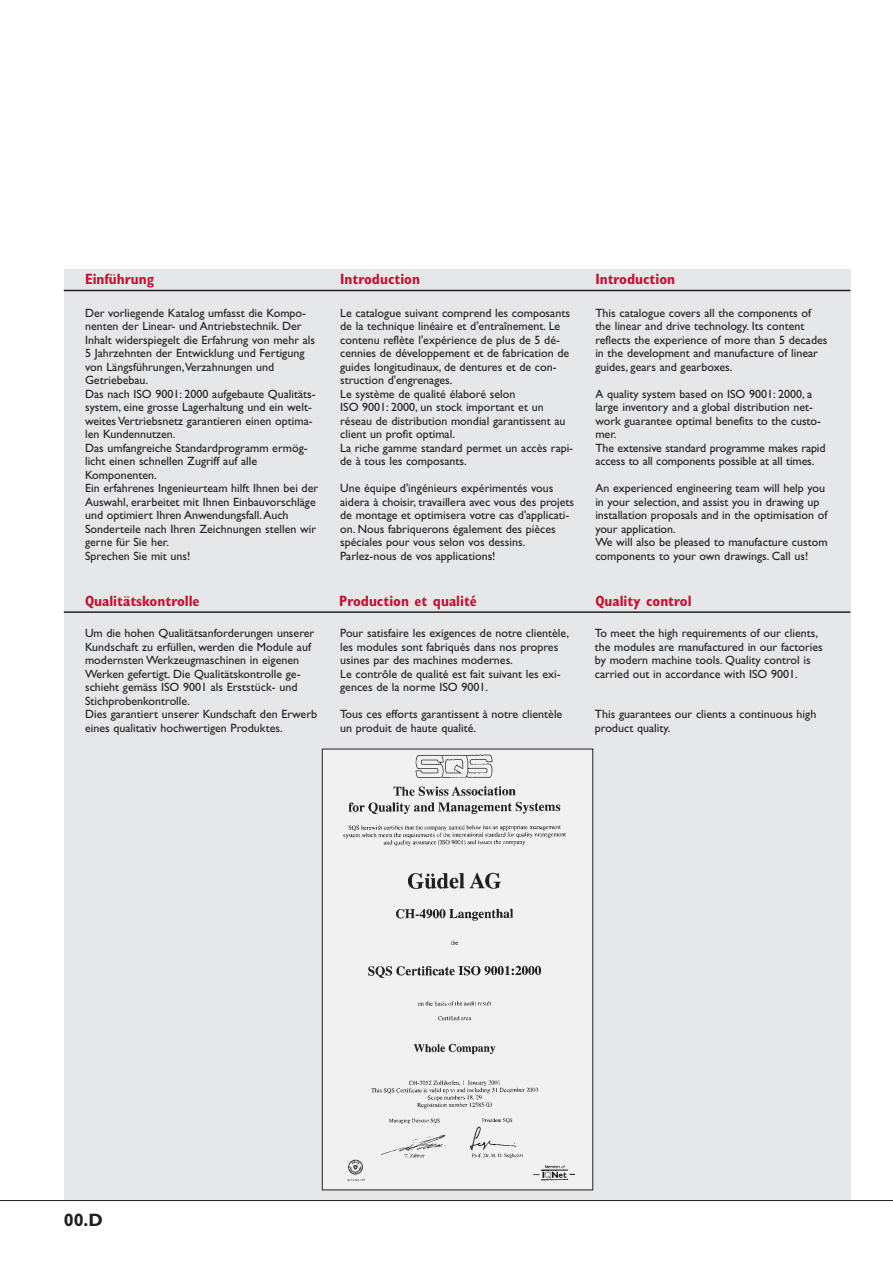
<style>
.page{position:relative;width:893px;height:1263px;background:#fff}
.page>*{position:absolute;margin:0;border:0;box-sizing:border-box;transform-origin:0 0}
.t1{font:700 18px "Gill Sans";color:#231f20}
.t2{font:700 condensed 15px "Gill Sans";color:#c41130}
.t3{font:12px/13.5px "Gill Sans";color:#231f20}
</style>
<div class="page">
<div style="left:64px;top:269px;width:786px;height:931px;background:#e6e7e8"></div>
<hr style="left:0;top:1200px;width:892px;height:1px;background:#231f20">
<div style="left:323px;top:749px;width:269px;height:440px;background:#f1f1f2"></div>
<img style="left:343px;top:754px;width:232px;height:428px">
<div style="left:322px;top:749px;width:271px;height:441px;border:1px solid #231f20"></div>
<hr style="left:64px;top:611px;width:786px;height:2px;background:#231f20">
<hr style="left:64px;top:290px;width:786px;height:1px;background:#231f20">
<p class="t2" style="left:85px;top:274px;width:71px">Einführung</p>
<p class="t2" style="left:340px;top:274px;width:81px">Introduction</p>
<p class="t2" style="left:595px;top:274px;width:81px">Introduction</p>
<p class="t3" style="left:85px;top:307px;width:235px">Der vorliegende Katalog umfasst die Kompo&shy;nenten der Linear- und Antriebstechnik. Der Inhalt widerspiegelt die Erfahrung von mehr als 5 Jahrzehnten der Entwicklung und Fertigung von Längsführungen,Verzahnungen und Getriebebau.<br>Das nach ISO 9001: 2000 aufgebaute Qualitäts&shy;system, eine grosse Lagerhaltung und ein welt&shy;weites Vertriebsnetz garantieren einen optima&shy;len Kundennutzen.<br>Das umfangreiche Standardprogramm ermög&shy;licht einen schnellen Zugriff auf alle Komponenten.<br>Ein erfahrenes Ingenieurteam hilft Ihnen bei der Auswahl, erarbeitet mit Ihnen Einbauvorschläge und optimiert Ihren Anwendungsfall.Auch Sonderteile nach Ihren Zeichnungen stellen wir gerne für Sie her.<br>Sprechen Sie mit uns!</p>
<p class="t3" style="left:340px;top:307px;width:234px">Le catalogue suivant comprend les composants de la technique linéaire et d'entraînement. Le contenu reflète l'expérience de plus de 5 dé&shy;cennies de développement et de fabrication de guides longitudinaux, de dentures et de con&shy;struction d'engrenages.<br>Le système de qualité élaboré selon<br>ISO 9001: 2000, un stock important et un réseau de distribution mondial garantissent au client un profit optimal.<br>La riche gamme standard permet un accès rapi&shy;de à tous les composants.</p>
<p class="t3" style="left:340px;top:483px;width:235px">Une équipe d'ingénieurs expérimentés vous aidera à choisir, travaillera avec vous des projets de montage et optimisera votre cas d'applicati&shy;on. Nous fabriquerons également des pièces spéciales pour vous selon vos dessins.<br>Parlez-nous de vos applications!</p>
<p class="t3" style="left:595px;top:307px;width:234px">This catalogue covers all the components of the linear and drive technology. Its content reflects the experience of more than 5 decades in the development and manufacture of linear guides, gears and gearboxes.</p>
<p class="t3" style="left:595px;top:388px;width:232px">A quality system based on ISO 9001: 2000, a large inventory and a global distribution net&shy;work guarantee optimal benefits to the custo&shy;mer.<br>The extensive standard programme makes rapid access to all components possible at all times.</p>
<p class="t3" style="left:595px;top:483px;width:234px">An experienced engineering team will help you in your selection, and assist you in drawing up installation proposals and in the optimisation of your application.<br>We will also be pleased to manufacture custom components to your own drawings. Call us!</p>
<p class="t2" style="left:85px;top:596px;width:116px">Qualitätskontrolle</p>
<p class="t2" style="left:339px;top:596px;width:139px">Production et qualité</p>
<p class="t2" style="left:595px;top:596px;width:98px">Quality control</p>
<p class="t3" style="left:85px;top:628px;width:234px">Um die hohen Qualitätsanforderungen unserer Kundschaft zu erfüllen, werden die Module auf modernsten Werkzeugmaschinen in eigenen Werken gefertigt. Die Qualitätskontrolle ge&shy;schieht gemäss ISO 9001 als Erststück- und Stichprobenkontrolle.<br>Dies garantiert unserer Kundschaft den Erwerb eines qualitativ hochwertigen Produktes.</p>
<p class="t3" style="left:340px;top:628px;width:231px">Pour satisfaire les exigences de notre clientèle, les modules sont fabriqués dans nos propres usines par des machines modernes.<br>Le contrôle de qualité est fait suivant les exi&shy;gences de la norme ISO 9001.</p>
<p class="t3" style="left:595px;top:628px;width:229px">To meet the high requirements of our clients, the modules are manufactured in our factories by modern machine tools. Quality control is carried out in accordance with ISO 9001.</p>
<p class="t3" style="left:595px;top:709px;width:223px">This guarantees our clients a continuous high product quality.</p>
<p class="t3" style="left:340px;top:709px;width:224px">Tous ces efforts garantissent à notre clientèle un produit de haute qualité.</p>
<h1 class="t1" style="left:64px;top:1213px;width:41px">00.D</h1>
</div>
